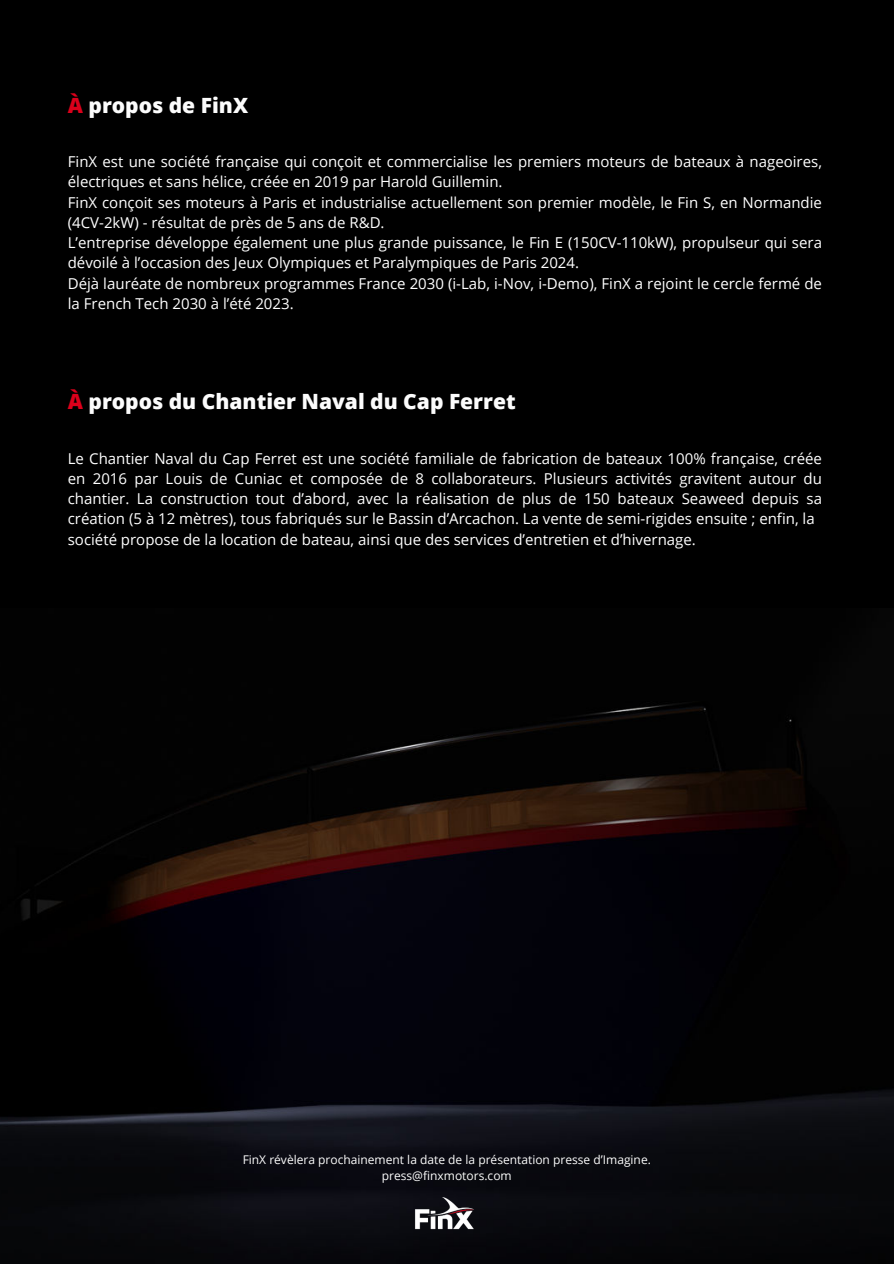
<style>
.page{position:relative;width:894px;height:1264px;background:#fff}
.page>*{position:absolute;margin:0;border:0;box-sizing:border-box;transform-origin:0 0}
.t1{font:800 21px "Open Sans";color:#fcfcfc}
.t2{font:15px/20.2px "Open Sans";color:#fff}
.t3{font:12px/16px "Open Sans";color:#fcfcfc;text-align:center}
.s1{color:#db001b}
</style>
<div class="page">
<div style="left:0;top:0;width:893px;height:1263px;background:#000"></div>
<img style="left:0;top:703px;width:893px;height:560px">
<img style="left:398px;top:1182px;width:92px;height:61px">
<h1 class="t1" style="left:68px;top:89px;width:182px"><span class="s1">À</span> propos de FinX</h1>
<p class="t2" style="left:68px;top:151px;width:755px">FinX est une société française qui conçoit et commercialise les premiers moteurs de bateaux à nageoires, électriques et sans hélice, créée en 2019 par Harold Guillemin.<br>FinX conçoit ses moteurs à Paris et industrialise actuellement son premier modèle, le Fin S, en Normandie (4CV-2kW) - résultat de près de 5 ans de R&amp;D.<br>L’entreprise développe également une plus grande puissance, le Fin E (150CV-110kW), propulseur qui sera dévoilé à l’occasion des Jeux Olympiques et Paralympiques de Paris 2024.<br>Déjà lauréate de nombreux programmes France 2030 (i-Lab, i-Nov, i-Demo), FinX a rejoint le cercle fermé de la French Tech 2030 à l’été 2023.</p>
<h1 class="t1" style="left:68px;top:385px;width:449px"><span class="s1">À</span> propos du Chantier Naval du Cap Ferret</h1>
<p class="t2" style="left:68px;top:447px;width:755px">Le Chantier Naval du Cap Ferret est une société familiale de fabrication de bateaux 100% française, créée en 2016 par Louis de Cuniac et composée de 8 collaborateurs. Plusieurs activités gravitent autour du chantier. La construction tout d’abord, avec la réalisation de plus de 150 bateaux Seaweed depuis sa création (5 à 12 mètres), tous fabriqués sur le Bassin d’Arcachon. La vente de semi-rigides ensuite ; enfin, la société propose de la location de bateau, ainsi que des services d’entretien et d’hivernage.</p>
<p class="t3" style="left:242px;top:1151px;width:409px">FinX révèlera prochainement la date de la présentation presse d’Imagine. press@finxmotors.com</p>
</div>
